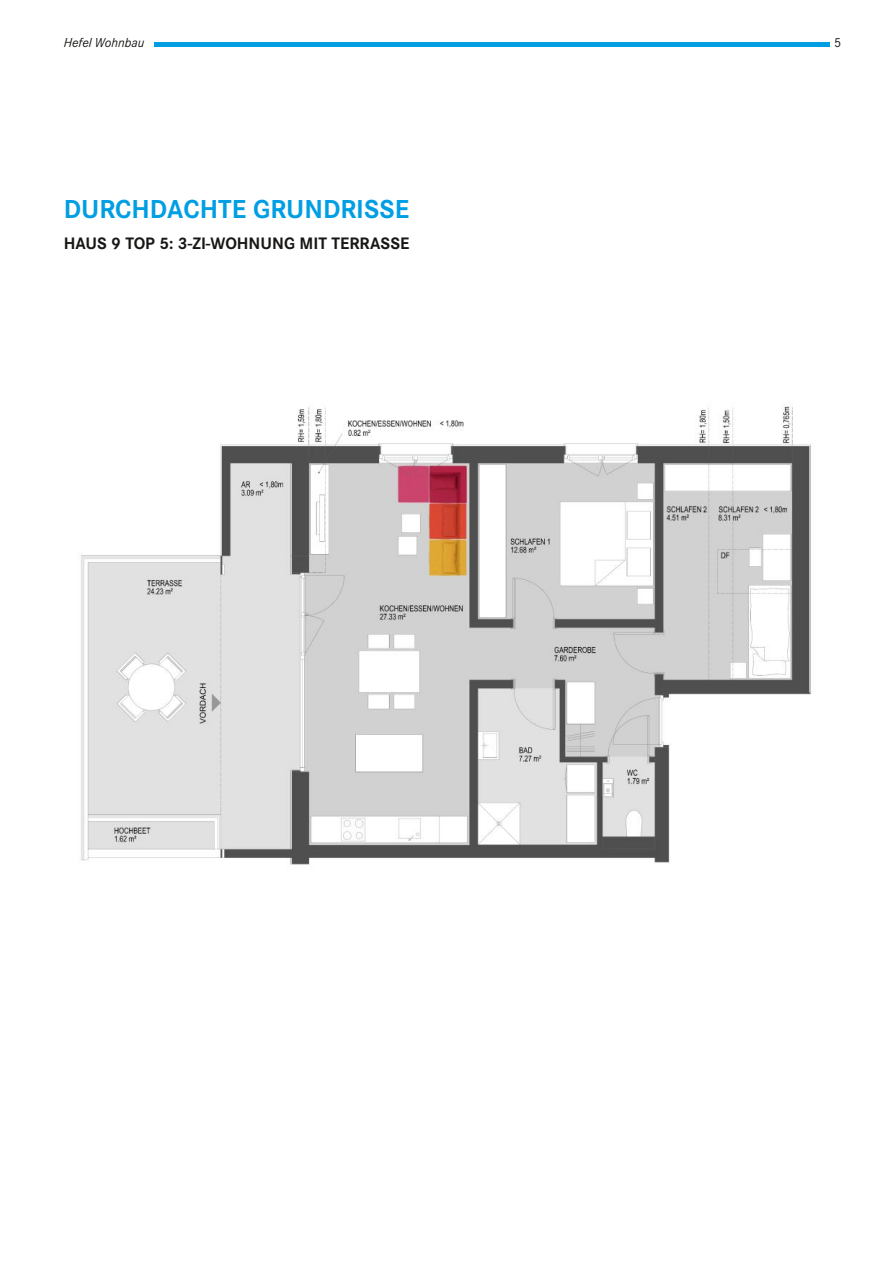
<style>
.page{position:relative;width:893px;height:1263px;background:#fff}
.page>*{position:absolute;margin:0;border:0;box-sizing:border-box;transform-origin:0 0}
.t1{font:700 27px "Corporate S";color:#009ee3}
.t2{font:700 17.25px "Corporate S";color:#181715}
.t3{font:italic 13.5px "Corporate S";color:#181715}
.t4{font:13.5px "Corporate S";color:#181715}
</style>
<div class="page">
<hr style="left:154px;top:43px;width:675px;height:4px;background:#009ee3">
<img style="left:80px;top:406px;width:731px;height:459px">
<p class="t3" style="left:64px;top:35px;width:82px">Hefel Wohnbau</p>
<p class="t4" style="left:834px;top:34px;width:9px">5</p>
<h1 class="t1" style="left:64px;top:194px;width:347px">DURCHDACHTE GRUNDRISSE</h1>
<p class="t2" style="left:64px;top:234px;width:347px">HAUS 9 TOP 5: 3-ZI-WOHNUNG MIT TERRASSE</p>
</div>
